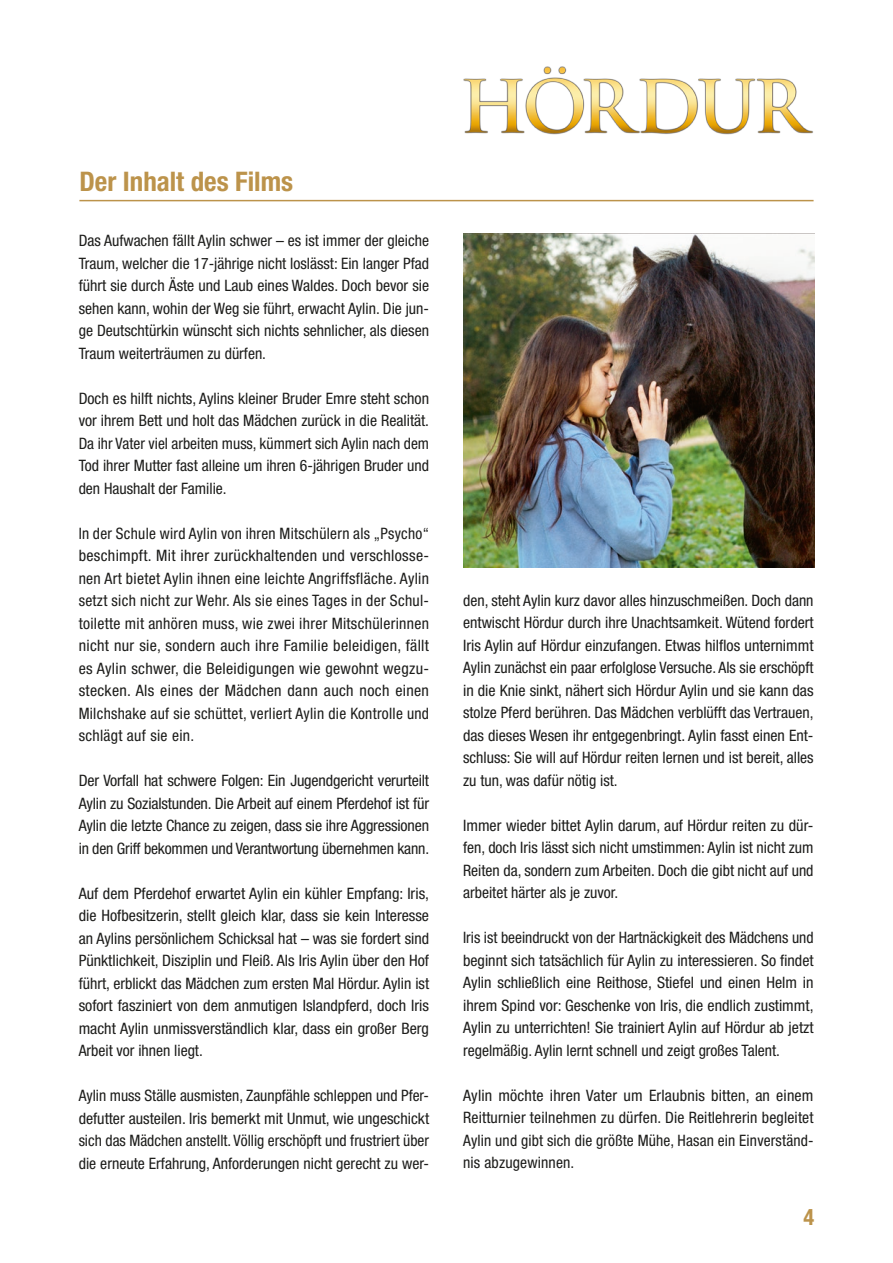
<style>
.page{position:relative;width:893px;height:1263px;background:#fff}
.page>*{position:absolute;margin:0;border:0;box-sizing:border-box;transform-origin:0 0}
.t1{font:700 condensed 27px "Helvetica Neue";color:#bc934b}
.t2{font:700 condensed 22.5px "Helvetica Neue";color:#bc934b}
.t3{font:condensed 15.75px/22.5px "Helvetica Neue";color:#1d1d1b;text-align:justify}
</style>
<div class="page">
<img style="left:463px;top:66px;width:350px;height:69px">
<hr style="left:79px;top:200px;width:735px;height:1px;background:#bc934b">
<img style="left:463px;top:234px;width:351px;height:334px">
<h1 class="t1" style="left:79px;top:165px;width:215px">Der Inhalt des Films</h1>
<p class="t3" style="left:79px;top:229px;width:352px">Das Aufwachen fällt Aylin schwer – es ist immer der gleiche Traum, welcher die 17-jährige nicht loslässt: Ein langer Pfad führt sie durch Äste und Laub eines Waldes. Doch bevor sie sehen kann, wohin der Weg sie führt, erwacht Aylin. Die jun&shy;ge Deutschtürkin wünscht sich nichts sehnlicher, als diesen Traum weiterträumen zu dürfen.</p>
<p class="t3" style="left:79px;top:387px;width:352px">Doch es hilft nichts, Aylins kleiner Bruder Emre steht schon vor ihrem Bett und holt das Mädchen zurück in die Realität.<br>Da ihr Vater viel arbeiten muss, kümmert sich Aylin nach dem Tod ihrer Mutter fast alleine um ihren 6-jährigen Bruder und den Haushalt der Familie.</p>
<p class="t3" style="left:79px;top:522px;width:352px">In der Schule wird Aylin von ihren Mitschülern als „Psycho“ beschimpft. Mit ihrer zurückhaltenden und verschlosse&shy;nen Art bietet Aylin ihnen eine leichte Angriffsfläche. Aylin setzt sich nicht zur Wehr. Als sie eines Tages in der Schul&shy;toilette mit anhören muss, wie zwei ihrer Mitschülerinnen nicht nur sie, sondern auch ihre Familie beleidigen, fällt es Aylin schwer, die Beleidigungen wie gewohnt wegzu&shy;stecken. Als eines der Mädchen dann auch noch einen Milchshake auf sie schüttet, verliert Aylin die Kontrolle und schlägt auf sie ein.</p>
<p class="t3" style="left:79px;top:769px;width:352px">Der Vorfall hat schwere Folgen: Ein Jugendgericht verurteilt Aylin zu Sozialstunden. Die Arbeit auf einem Pferdehof ist für Aylin die letzte Chance zu zeigen, dass sie ihre Aggressionen in den Griff bekommen und Verantwortung übernehmen kann.</p>
<p class="t3" style="left:79px;top:882px;width:352px">Auf dem Pferdehof erwartet Aylin ein kühler Empfang: Iris, die Hofbesitzerin, stellt gleich klar, dass sie kein Interesse an Aylins persönlichem Schicksal hat – was sie fordert sind Pünktlichkeit, Disziplin und Fleiß. Als Iris Aylin über den Hof führt, erblickt das Mädchen zum ersten Mal Hördur. Aylin ist sofort fasziniert von dem anmutigen Islandpferd, doch Iris macht Aylin unmissverständlich klar, dass ein großer Berg Arbeit vor ihnen liegt.</p>
<p class="t3" style="left:79px;top:1084px;width:352px">Aylin muss Ställe ausmisten, Zaunpfähle schleppen und Pfer&shy;defutter austeilen. Iris bemerkt mit Unmut, wie ungeschickt sich das Mädchen anstellt. Völlig erschöpft und frustriert über die erneute Erfahrung, Anforderungen nicht gerecht zu wer-</p>
<p class="t3" style="left:463px;top:589px;width:352px">den, steht Aylin kurz davor alles hinzuschmeißen. Doch dann entwischt Hördur durch ihre Unachtsamkeit. Wütend fordert Iris Aylin auf Hördur einzufangen. Etwas hilflos unternimmt Aylin zunächst ein paar erfolglose Versuche. Als sie erschöpft in die Knie sinkt, nähert sich Hördur Aylin und sie kann das stolze Pferd berühren. Das Mädchen verblüfft das Vertrauen, das dieses Wesen ihr entgegenbringt. Aylin fasst einen Ent&shy;schluss: Sie will auf Hördur reiten lernen und ist bereit, alles zu tun, was dafür nötig ist.</p>
<p class="t3" style="left:463px;top:814px;width:352px">Immer wieder bittet Aylin darum, auf Hördur reiten zu dür&shy;fen, doch Iris lässt sich nicht umstimmen: Aylin ist nicht zum Reiten da, sondern zum Arbeiten. Doch die gibt nicht auf und arbeitet härter als je zuvor.</p>
<p class="t3" style="left:463px;top:926px;width:352px">Iris ist beeindruckt von der Hartnäckigkeit des Mädchens und beginnt sich tatsächlich für Aylin zu interessieren. So findet Aylin schließlich eine Reithose, Stiefel und einen Helm in ihrem Spind vor: Geschenke von Iris, die endlich zustimmt, Aylin zu unterrichten! Sie trainiert Aylin auf Hördur ab jetzt regelmäßig. Aylin lernt schnell und zeigt großes Talent.</p>
<p class="t3" style="left:463px;top:1084px;width:352px">Aylin möchte ihren Vater um Erlaubnis bitten, an einem Reitturnier teilnehmen zu dürfen. Die Reitlehrerin begleitet Aylin und gibt sich die größte Mühe, Hasan ein Einverständ&shy;nis abzugewinnen.</p>
<h2 class="t2" style="left:803px;top:1203px;width:12px">4</h2>
</div>
